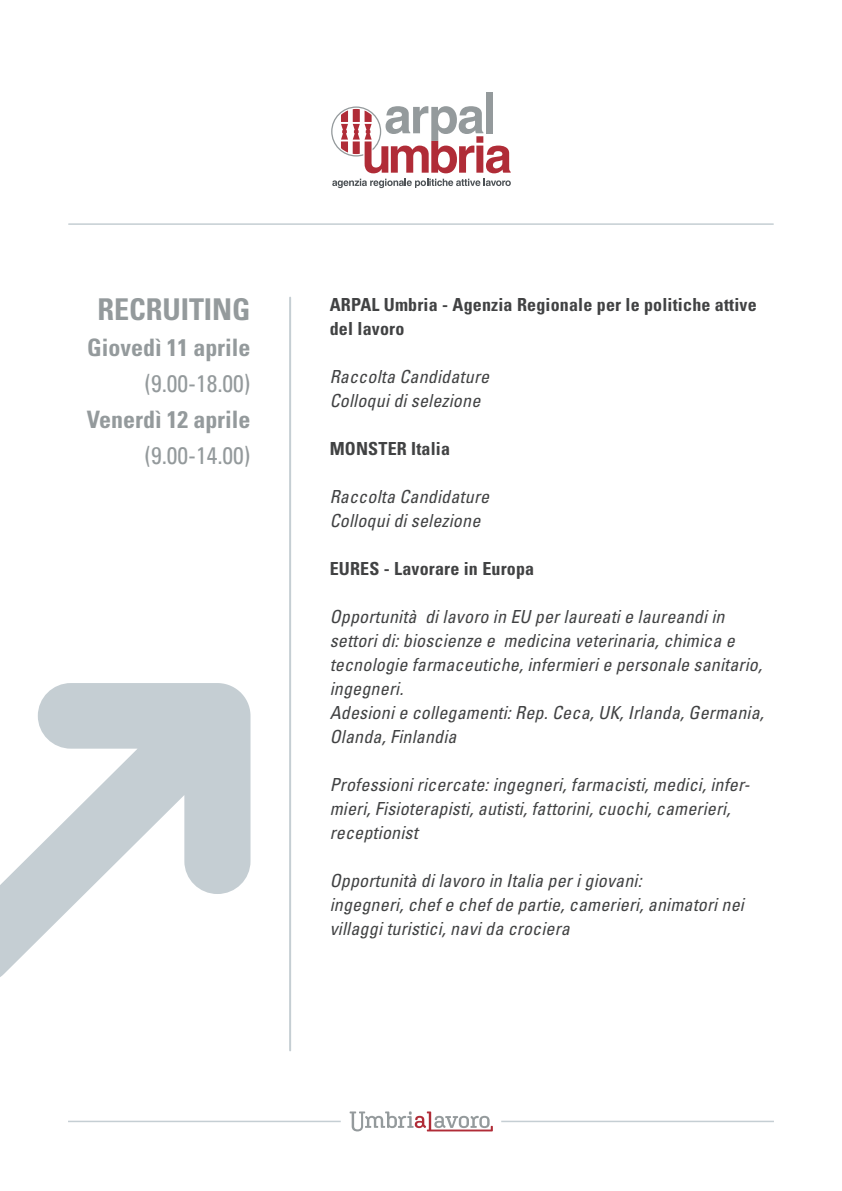
<style>
.page{position:relative;width:842px;height:1191px;background:#fff}
.page>*{position:absolute;margin:0;border:0;box-sizing:border-box;transform-origin:0 0}
.t1{font:700 condensed 30px "Univers LT Std";color:#949a9c}
.t2{font:700 condensed 24px "Univers LT Std";color:#949a9c}
.t3{font:condensed 24px "Univers LT Std";color:#949a9c}
.t4{font:italic condensed 18px/24px "Univers LT Std";letter-spacing:.01em;color:#414243}
.t5{font:700 condensed 18px/24px "Univers LT Std";letter-spacing:.01em;color:#414243}
</style>
<div class="page">
<svg style="left:0;top:683px;width:250px;height:294px;fill:#c5ced3"></svg>
<hr style="left:289px;top:298px;width:2px;height:752px;background:#c5ced3">
<svg style="left:332px;top:179px;width:179px;height:9px"></svg>
<div style="left:486px;top:92px;width:7px;height:41px;background:#949a9c"></div>
<svg style="left:331px;top:106px;width:180px;height:67px"></svg>
<hr style="left:69px;top:223px;width:704px;height:2px;background:#c5ced3">
<svg style="left:350px;top:1111px;width:143px;height:20px"></svg>
<hr style="left:68px;top:1120px;width:273px;height:2px;background:#c5ced3">
<hr style="left:501px;top:1120px;width:273px;height:2px;background:#c5ced3">
<h1 class="t1" style="left:98px;top:291px;width:154px">RECRUITING</h1>
<h2 class="t2" style="left:87px;top:333px;width:165px">Giovedì 11 aprile</h2>
<h2 class="t3" style="left:144px;top:368px;width:108px">(9.00-18.00)</h2>
<h2 class="t2" style="left:87px;top:405px;width:165px">Venerdì 12 aprile</h2>
<h2 class="t3" style="left:144px;top:440px;width:108px">(9.00-14.00)</h2>
<p class="t5" style="left:330px;top:292px;width:428px">ARPAL Umbria - Agenzia Regionale per le politiche attive del lavoro</p>
<p class="t4" style="left:330px;top:364px;width:161px">Raccolta Candidature<br>Colloqui di selezione</p>
<p class="t5" style="left:330px;top:436px;width:122px">MONSTER Italia</p>
<p class="t4" style="left:330px;top:484px;width:161px">Raccolta Candidature<br>Colloqui di selezione</p>
<p class="t5" style="left:330px;top:556px;width:206px">EURES - Lavorare in Europa</p>
<p class="t4" style="left:330px;top:604px;width:436px">Opportunità di lavoro in EU per laureati e laureandi in settori di: bioscienze e medicina veterinaria, chimica e tecnologie farmaceutiche, infermieri e personale sanitario, ingegneri.<br>Adesioni e collegamenti: Rep. Ceca, UK, Irlanda, Germania, Olanda, Finlandia</p>
<p class="t4" style="left:330px;top:772px;width:421px">Professioni ricercate: ingegneri, farmacisti, medici, infer&shy;mieri, Fisioterapisti, autisti, fattorini, cuochi, camerieri, receptionist</p>
<p class="t4" style="left:330px;top:868px;width:416px">Opportunità di lavoro in Italia per i giovani:<br>ingegneri, chef e chef de partie, camerieri, animatori nei villaggi turistici, navi da crociera</p>
</div>
